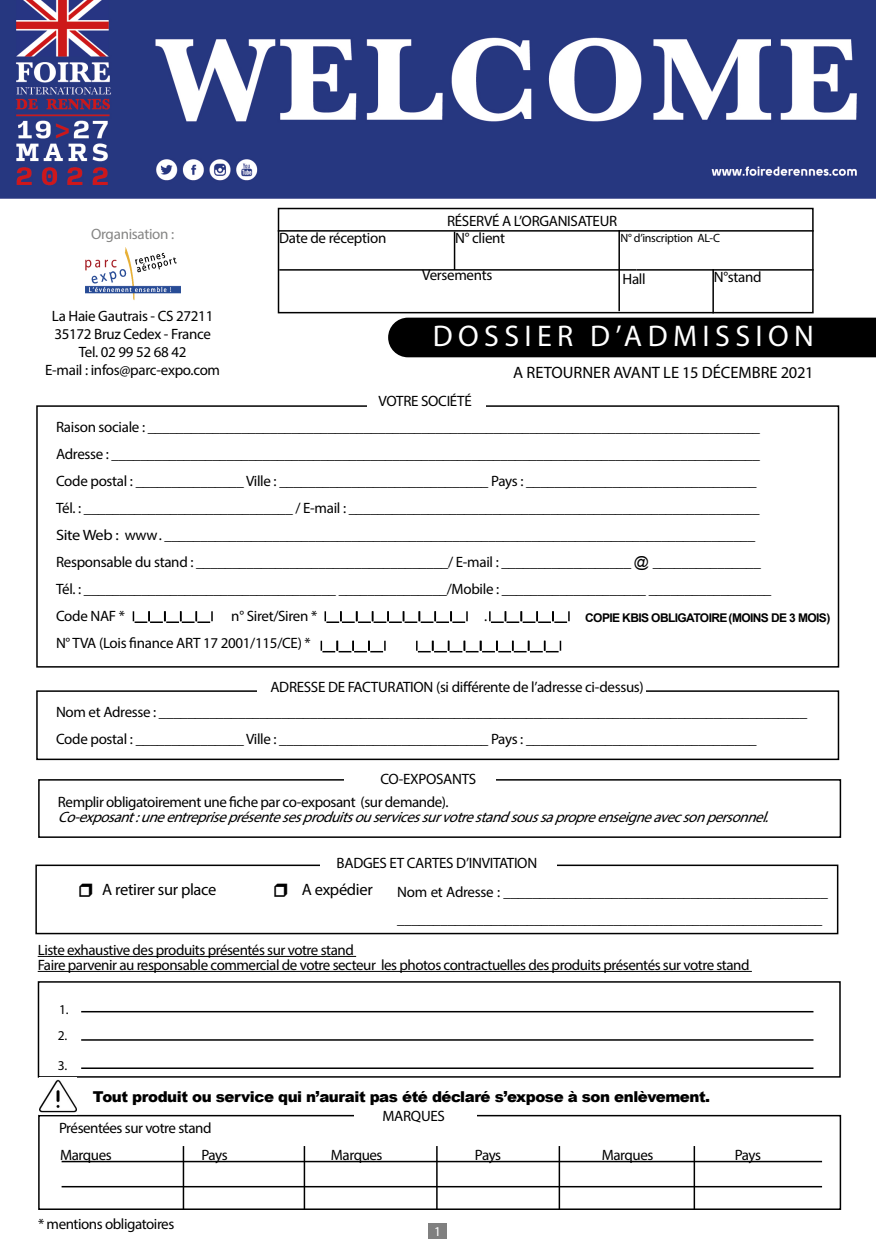
<style>
.page{position:relative;width:876px;height:1246px;background:#fff}
.page>*{position:absolute;margin:0;border:0;box-sizing:border-box;transform-origin:0 0}
.t1{font:37.5px "Minion Pro";color:#000}
.t2{font:30px "Myriad Pro";letter-spacing:.18em;color:#fff}
.t3{font:16.5px "Myriad Pro";color:#000}
.t4{font:16.5px "Myriad Pro";letter-spacing:-.02em;color:#000}
.t5{font:15px/27px "Myriad Pro";letter-spacing:-.025em;color:#000}
.t6{font:italic 15px "Myriad Pro";color:#000}
.t7{font:900 15px "Arial";letter-spacing:-.03em;color:#000}
.t8{font:15px "Myriad Pro";letter-spacing:-.02em;color:#858584}
.t9{font:13.5px/25.2px "Myriad Pro";color:#000}
.t10{font:13.5px "Myriad Pro";color:#fff}
.t11{font:700 12px "Arial";letter-spacing:-.05em;color:#000}
.t12{font:12px "Myriad Pro";letter-spacing:-.02em;color:#000}
.s1{font-family:"Arial"}
</style>
<div class="page">
<img style="left:0;top:0;width:876px;height:199px">
<div style="left:36px;top:405px;width:803px;height:263px;border:2px solid #000"></div>
<div style="left:36px;top:690px;width:803px;height:70px;border:2px solid #000"></div>
<div style="left:35px;top:864px;width:803px;height:70px;border:2px solid #000"></div>
<div style="left:38px;top:779px;width:803px;height:59px;border:2px solid #000"></div>
<div style="left:38px;top:1115px;width:803px;height:95px;border:2px solid #000"></div>
<div style="left:38px;top:981px;width:803px;height:97px;border:2px solid #000"></div>
<div style="left:367px;top:396px;width:118px;height:25px;background:#fff"></div>
<div style="left:258px;top:678px;width:388px;height:25px;background:#fff"></div>
<div style="left:320px;top:852px;width:236px;height:25px;background:#fff"></div>
<div style="left:345px;top:765px;width:151px;height:26px;background:#fff"></div>
<div style="left:355px;top:1102px;width:122px;height:26px;background:#fff"></div>
<div style="left:388px;top:318px;width:488px;height:39px;background:#000"></div>
<div style="left:278px;top:208px;width:536px;height:105px;border:2px solid #000"></div>
<hr style="left:278px;top:230px;width:536px;height:2px;background:#000">
<hr style="left:279px;top:269px;width:358px;height:2px;background:#000">
<hr style="left:454px;top:232px;width:1px;height:38px;background:#000">
<hr style="left:712px;top:269px;width:2px;height:44px;background:#000">
<hr style="left:618px;top:230px;width:2px;height:81px;background:#000">
<hr style="left:38px;top:956px;width:318px;height:1px;background:#000">
<hr style="left:38px;top:971px;width:714px;height:1px;background:#000">
<hr style="left:62px;top:1186px;width:760px;height:1px;background:#000">
<hr style="left:62px;top:1161px;width:760px;height:1px;background:#000">
<hr style="left:183px;top:1146px;width:1px;height:64px;background:#000">
<hr style="left:304px;top:1146px;width:1px;height:64px;background:#000">
<hr style="left:436px;top:1146px;width:2px;height:64px;background:#000">
<hr style="left:559px;top:1146px;width:1px;height:64px;background:#000">
<hr style="left:694px;top:1146px;width:1px;height:64px;background:#000">
<svg style="left:133px;top:611px;width:80px;height:12px"></svg>
<svg style="left:325px;top:611px;width:143px;height:12px"></svg>
<svg style="left:489px;top:611px;width:81px;height:12px"></svg>
<svg style="left:321px;top:641px;width:65px;height:11px"></svg>
<svg style="left:416px;top:641px;width:145px;height:11px"></svg>
<div style="left:429px;top:1223px;width:18px;height:15px;background:#808080"></div>
<hr style="left:637px;top:269px;width:177px;height:2px;background:#000">
<img style="left:39px;top:1079px;width:38px;height:34px">
<hr style="left:81px;top:1011px;width:732px;height:1px;background:#000">
<hr style="left:81px;top:1039px;width:732px;height:2px;background:#000">
<hr style="left:81px;top:1067px;width:732px;height:2px;background:#000">
<img style="left:85px;top:247px;width:96px;height:53px">
<p class="t5" style="left:447px;top:207px;width:172px">RÉSERVÉ A L’ORGANISATEUR</p>
<p class="t8" style="left:91px;top:224px;width:85px">Organisation :</p>
<p class="t12" style="left:620px;top:230px;width:101px">N° d’inscription AL-C</p>
<p class="t5" style="left:279px;top:224px;width:109px">Date de réception</p>
<p class="t5" style="left:455px;top:224px;width:51px">N° client</p>
<p class="t5" style="left:45px;top:307px;width:176px;line-height:18px;text-align:center">La Haie Gautrais - CS 27211<br>35172 Bruz Cedex - France<br>Tel. 02 99 52 68 42<br>E-mail : infos@parc-expo.com</p>
<p class="t5" style="left:422px;top:262px;width:72px">Versements</p>
<p class="t5" style="left:622px;top:265px;width:25px">Hall</p>
<p class="t5" style="left:714px;top:263px;width:49px">N°stand</p>
<h2 class="t2" style="left:433px;top:317px;width:383px">DOSSIER D’ADMISSION</h2>
<p class="t5" style="left:378px;top:387px;width:95px">VOTRE SOCIÉTÉ</p>
<p class="t3" style="left:513px;top:362px;width:302px">A RETOURNER AVANT LE 15 DÉCEMBRE 2021</p>
<p class="t5" style="left:56px;top:414px;width:717px">Raison sociale : _____________________________________________________________________________________ Adresse : __________________________________________________________________________________________ Code postal : _______________ Ville : _____________________________ Pays : ________________________________ Tél. : _____________________________ / E-mail : _________________________________________________________ Site Web : www. __________________________________________________________________________________ Responsable du stand : ___________________________________/ E-mail : __________________ <span class="s1">@</span> _______________ Tél. : ___________________________________ _______________/Mobile : ____________________ _________________ Code NAF *</p>
<p class="t5" style="left:231px;top:603px;width:87px">n° Siret/Siren *</p>
<p class="t5" style="left:484px;top:603px;width:5px">.</p>
<p class="t5" style="left:56px;top:630px;width:256px">N° TVA (Lois finance ART 17 2001/115/CE) *</p>
<p class="t11" style="left:585px;top:609px;width:247px">COPIE KBIS OBLIGATOIRE(MOINS DE 3 MOIS)</p>
<p class="t5" style="left:270px;top:673px;width:375px">ADRESSE DE FACTURATION (si différente de l’adresse ci-dessus)</p>
<p class="t5" style="left:56px;top:699px;width:753px">Nom et Adresse : __________________________________________________________________________________________<br>Code postal : _______________ Ville : _____________________________ Pays : ________________________________</p>
<p class="t5" style="left:380px;top:765px;width:97px">CO-EXPOSANTS</p>
<p class="t5" style="left:58px;top:788px;width:392px">Remplir obligatoirement une fiche par co-exposant (sur demande).</p>
<p class="t6" style="left:58px;top:807px;width:718px">Co-exposant:uneentrepriseprésentesesproduitsouservicessurvotrestandsoussapropreenseigneavecsonpersonnel.</p>
<p class="t5" style="left:337px;top:849px;width:202px">BADGES ET CARTES D’INVITATION</p>
<h1 class="t1" style="left:77px;top:863px;width:19px">•</h1>
<h1 class="t1" style="left:272px;top:863px;width:19px">•</h1>
<p class="t5" style="left:397px;top:878px;width:432px">Nom et Adresse : _____________________________________________ ___________________________________________________________</p>
<p class="t4" style="left:102px;top:880px;width:116px">A retirer sur place</p>
<p class="t4" style="left:302px;top:880px;width:72px">A expédier</p>
<p class="t5" style="left:38px;top:942px;width:713px;line-height:15px">Liste exhaustive des produits présentés sur votre stand<br>Faire parvenir au responsable commercial de votre secteur les photos contractuelles des produits présentés sur votre stand</p>
<p class="t9" style="left:58px;top:997px;width:12px">1.<br>2.</p>
<p class="t9" style="left:58px;top:1053px;width:11px">3.</p>
<p class="t7" style="left:93px;top:1085px;width:619px">Tout produit ou service qui n’aurait pas été déclaré s’expose à son enlèvement.</p>
<p class="t5" style="left:383px;top:1102px;width:64px">MARQUES</p>
<p class="t5" style="left:59px;top:1114px;width:154px">Présentées sur votre stand<br>Marques</p>
<p class="t5" style="left:201px;top:1141px;width:28px">Pays</p>
<p class="t5" style="left:331px;top:1141px;width:53px">Marques</p>
<p class="t5" style="left:475px;top:1141px;width:28px">Pays</p>
<p class="t5" style="left:602px;top:1141px;width:53px">Marques</p>
<p class="t5" style="left:735px;top:1141px;width:28px">Pays</p>
<p class="t5" style="left:38px;top:1210px;width:138px">* mentions obligatoires</p>
<p class="t10" style="left:434px;top:1223px;width:8px">1</p>
</div>
